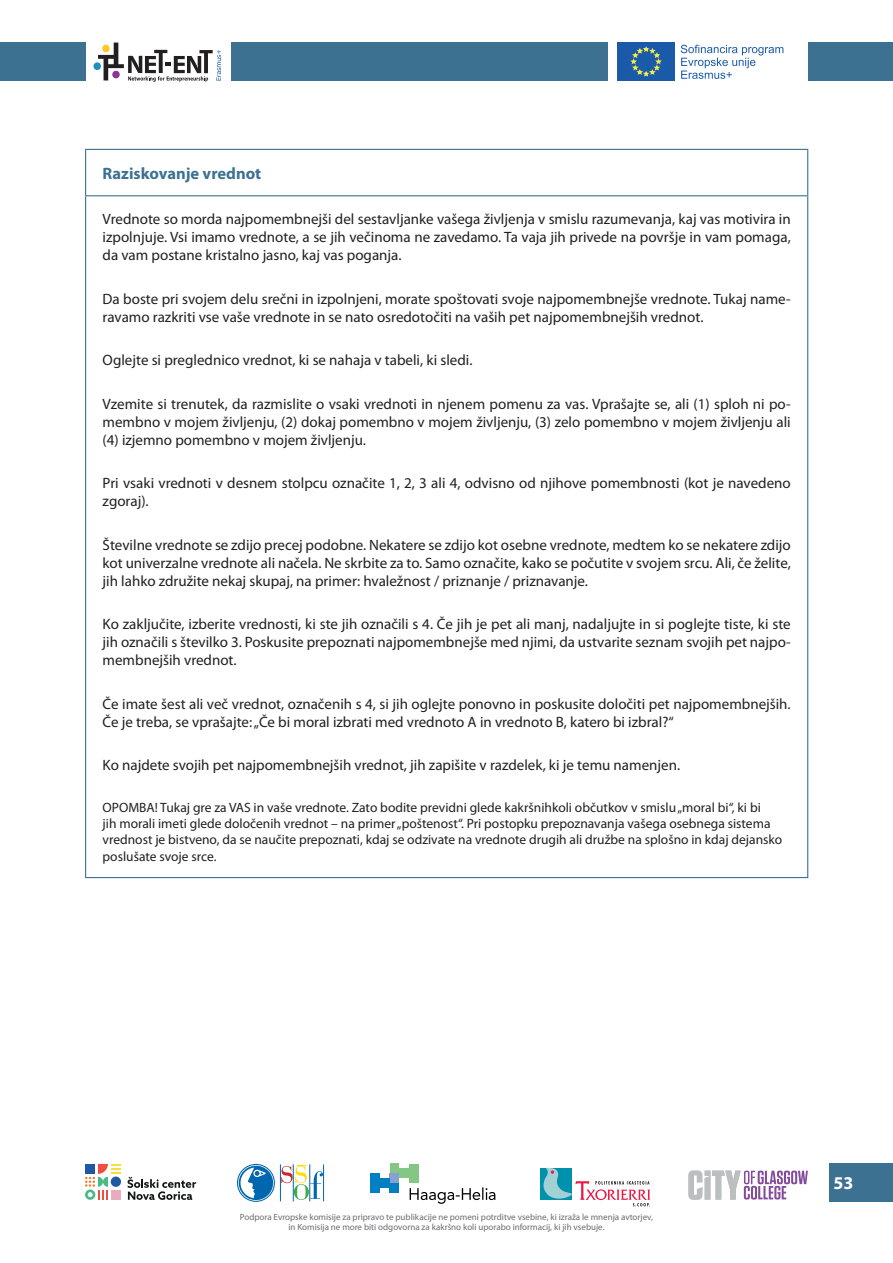
<style>
.page{position:relative;width:893px;height:1263px;background:#fff}
.page>*{position:absolute;margin:0;border:0;box-sizing:border-box;transform-origin:0 0}
.t1{font:700 18px "Myriad Pro";color:#fff}
.t2{font:700 16.5px "Myriad Pro";color:#3d7192}
.t3{font:15px/18px "Myriad Pro";color:#231f20;text-align:justify}
.t4{font:13.5px/16.2px "Myriad Pro";color:#231f20}
.t5{font:9px/10.8px "Myriad Pro";color:#6c6d70;text-align:center}
</style>
<div class="page">
<div style="left:94px;top:62px;width:7px;height:8px;background:#1e8fc2;border-radius:50%"></div>
<svg style="left:98px;top:43px;width:123px;height:39px"></svg>
<div style="left:618px;top:43px;width:57px;height:38px;background:#1a5aa9"></div>
<svg style="left:631px;top:47px;width:30px;height:29px"></svg>
<svg style="left:681px;top:45px;width:102px;height:34px"></svg>
<svg style="left:688px;top:1170px;width:120px;height:30px"></svg>
<svg style="left:410px;top:1187px;width:85px;height:17px"></svg>
<div style="left:390px;top:1164px;width:9px;height:9px;background:#84c785"></div>
<div style="left:410px;top:1164px;width:9px;height:9px;background:#84c785"></div>
<div style="left:410px;top:1174px;width:9px;height:9px;background:#84c785"></div>
<div style="left:400px;top:1169px;width:9px;height:9px;background:#84c785"></div>
<div style="left:390px;top:1174px;width:9px;height:9px;background:#85a1cf"></div>
<div style="left:370px;top:1174px;width:9px;height:9px;background:#007fc3"></div>
<div style="left:370px;top:1184px;width:9px;height:9px;background:#007fc3"></div>
<div style="left:380px;top:1179px;width:9px;height:9px;background:#007fc3"></div>
<div style="left:390px;top:1184px;width:9px;height:9px;background:#007fc3"></div>
<svg style="left:85px;top:1164px;width:36px;height:36px"></svg>
<div style="left:111px;top:1190px;width:10px;height:10px;background:#e7acbe"></div>
<svg style="left:128px;top:1177px;width:68px;height:23px"></svg>
<svg style="left:540px;top:1168px;width:110px;height:38px"></svg>
<svg style="left:281px;top:1165px;width:42px;height:35px"></svg>
<hr style="left:293px;top:1164px;width:1px;height:37px;background:#0066ad">
<hr style="left:323px;top:1164px;width:1px;height:37px;background:#0066ad">
<hr style="left:280px;top:1164px;width:1px;height:37px;background:#0066ad">
<hr style="left:309px;top:1164px;width:1px;height:37px;background:#0066ad">
<svg style="left:237px;top:1164px;width:38px;height:38px"></svg>
<div style="left:829px;top:1163px;width:64px;height:39px;background:#3d7192"></div>
<div style="left:808px;top:43px;width:85px;height:38px;background:#3d7192"></div>
<div style="left:231px;top:43px;width:377px;height:38px;background:#3d7192"></div>
<div style="left:0;top:43px;width:85px;height:38px;background:#3d7192"></div>
<hr style="left:85px;top:149px;width:723px;height:1px;background:#3d7192">
<hr style="left:85px;top:150px;width:1px;height:45px;background:#3d7192">
<hr style="left:807px;top:150px;width:1px;height:45px;background:#3d7192">
<hr style="left:85px;top:195px;width:723px;height:1px;background:#3d7192">
<hr style="left:85px;top:196px;width:1px;height:681px;background:#3d7192">
<hr style="left:807px;top:196px;width:1px;height:681px;background:#3d7192">
<hr style="left:85px;top:877px;width:723px;height:1px;background:#3d7192">
<p class="t2" style="left:103px;top:164px;width:160px">Raziskovanje vrednot</p>
<p class="t3" style="left:103px;top:210px;width:690px">Vrednote so morda najpomembnejši del sestavljanke vašega življenja v smislu razumevanja, kaj vas motivira in izpolnjuje. Vsi imamo vrednote, a se jih večinoma ne zavedamo. Ta vaja jih privede na površje in vam pomaga, da vam postane kristalno jasno, kaj vas poganja.</p>
<p class="t3" style="left:103px;top:290px;width:690px">Da boste pri svojem delu srečni in izpolnjeni, morate spoštovati svoje najpomembnejše vrednote. Tukaj name&shy;ravamo razkriti vse vaše vrednote in se nato osredotočiti na vaših pet najpomembnejših vrednot.</p>
<p class="t3" style="left:103px;top:351px;width:371px">Oglejte si preglednico vrednot, ki se nahaja v tabeli, ki sledi.</p>
<p class="t3" style="left:103px;top:395px;width:690px">Vzemite si trenutek, da razmislite o vsaki vrednoti in njenem pomenu za vas. Vprašajte se, ali (1) sploh ni po&shy;membno v mojem življenju, (2) dokaj pomembno v mojem življenju, (3) zelo pomembno v mojem življenju ali (4) izjemno pomembno v mojem življenju.</p>
<p class="t3" style="left:103px;top:474px;width:690px">Pri vsaki vrednoti v desnem stolpcu označite 1, 2, 3 ali 4, odvisno od njihove pomembnosti (kot je navedeno zgoraj).</p>
<p class="t3" style="left:103px;top:536px;width:690px">Številne vrednote se zdijo precej podobne. Nekatere se zdijo kot osebne vrednote, medtem ko se nekatere zdijo kot univerzalne vrednote ali načela. Ne skrbite za to. Samo označite, kako se počutite v svojem srcu. Ali, če želite, jih lahko združite nekaj skupaj, na primer: hvaležnost / priznanje / priznavanje.</p>
<p class="t3" style="left:103px;top:615px;width:690px">Ko zaključite, izberite vrednosti, ki ste jih označili s 4. Če jih je pet ali manj, nadaljujte in si poglejte tiste, ki ste jih označili s številko 3. Poskusite prepoznati najpomembnejše med njimi, da ustvarite seznam svojih pet najpo&shy;membnejših vrednot.</p>
<p class="t3" style="left:103px;top:695px;width:690px">Če imate šest ali več vrednot, označenih s 4, si jih oglejte ponovno in poskusite določiti pet najpomembnejših.<br>Če je treba, se vprašajte: „Če bi moral izbrati med vrednoto A in vrednoto B, katero bi izbral?“</p>
<p class="t3" style="left:103px;top:756px;width:579px">Ko najdete svojih pet najpomembnejših vrednot, jih zapišite v razdelek, ki je temu namenjen.</p>
<p class="t4" style="left:103px;top:799px;width:681px">OPOMBA! Tukaj gre za VAS in vaše vrednote. Zato bodite previdni glede kakršnihkoli občutkov v smislu „moral bi“, ki bi<br>jih morali imeti glede določenih vrednot – na primer „poštenost“. Pri postopku prepoznavanja vašega osebnega sistema vrednost je bistveno, da se naučite prepoznati, kdaj se odzivate na vrednote drugih ali družbe na splošno in kdaj dejansko poslušate svoje srce.</p>
<p class="t5" style="left:240px;top:1211px;width:415px">Podpora Evropske komisije za pripravo te publikacije ne pomeni potrditve vsebine, ki izraža le mnenja avtorjev, in Komisija ne more biti odgovorna za kakršno koli uporabo informacij, ki jih vsebuje.</p>
<p class="t1" style="left:833px;top:1173px;width:21px">53</p>
</div>
